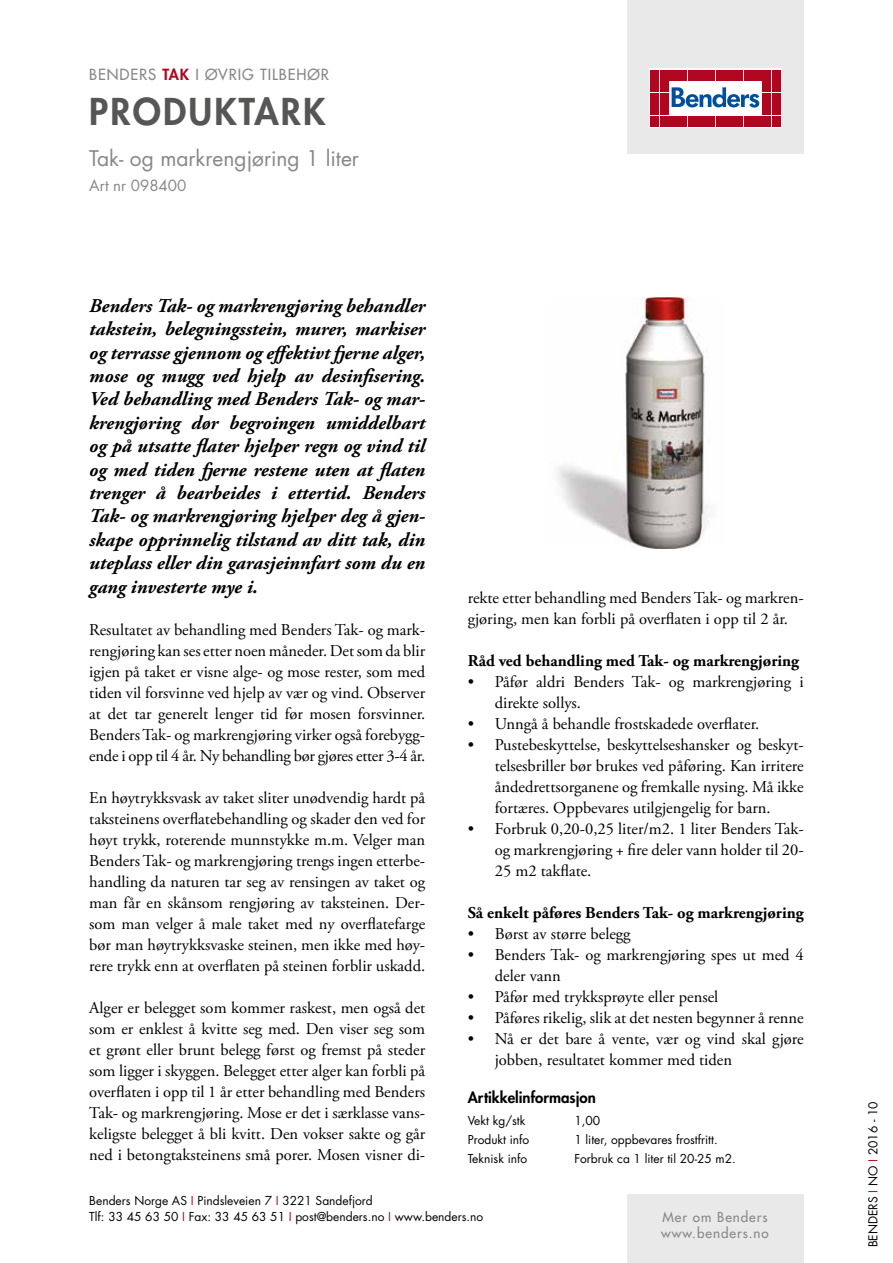
<style>
.page{position:relative;width:893px;height:1263px;background:#fff}
.page>*{position:absolute;margin:0;border:0;box-sizing:border-box;transform-origin:0 0}
.t1{font:800 36px "Futura Std";letter-spacing:.06em;color:#565655}
.t2{font:21px "Futura Std";color:#868786}
.t3{font:italic 700 19.5px/23.4px "Adobe Garamond Pro";color:#000;text-align:justify}
.t4{font:16.5px/21px "Adobe Garamond Pro";color:#000;text-align:justify}
.t5{font:700 16.5px "Adobe Garamond Pro";color:#000}
.t6{font:500 15px "Futura Std";letter-spacing:.06em;color:#868786}
.t7{font:800 15px "Futura Std";color:#000}
.t8{font:15px "Futura Std";color:#868786}
.t9{font:500 13.5px/16.2px "Futura Std";letter-spacing:.07em;color:#87888a}
.t10{font:12px/16.5px "Futura Std";color:#000}
.s1{font-weight:800;color:#ae071f}
.s2{color:#ae071f}
</style>
<div class="page">
<div style="left:627px;top:0;width:177px;height:153px;background:#e9e9e9"></div>
<svg style="left:649px;top:69px;width:132px;height:59px;background:#eac2c8"></svg>
<div style="left:651px;top:70px;width:8px;height:10px;background:#ae071f"></div>
<div style="left:660px;top:70px;width:8px;height:10px;background:#ae071f"></div>
<div style="left:651px;top:81px;width:8px;height:11px;background:#ae071f"></div>
<div style="left:660px;top:81px;width:8px;height:11px;background:#ae071f"></div>
<div style="left:651px;top:93px;width:8px;height:10px;background:#ae071f"></div>
<div style="left:660px;top:93px;width:8px;height:10px;background:#ae071f"></div>
<div style="left:651px;top:104px;width:8px;height:11px;background:#ae071f"></div>
<div style="left:660px;top:104px;width:8px;height:11px;background:#ae071f"></div>
<div style="left:651px;top:116px;width:8px;height:10px;background:#ae071f"></div>
<div style="left:660px;top:116px;width:8px;height:10px;background:#ae071f"></div>
<div style="left:669px;top:70px;width:8px;height:10px;background:#ae071f"></div>
<div style="left:679px;top:70px;width:8px;height:10px;background:#ae071f"></div>
<div style="left:688px;top:70px;width:8px;height:10px;background:#ae071f"></div>
<div style="left:697px;top:70px;width:9px;height:10px;background:#ae071f"></div>
<div style="left:707px;top:70px;width:8px;height:10px;background:#ae071f"></div>
<div style="left:716px;top:70px;width:8px;height:10px;background:#ae071f"></div>
<div style="left:725px;top:70px;width:9px;height:10px;background:#ae071f"></div>
<div style="left:735px;top:70px;width:8px;height:10px;background:#ae071f"></div>
<div style="left:744px;top:70px;width:8px;height:10px;background:#ae071f"></div>
<div style="left:753px;top:70px;width:9px;height:10px;background:#ae071f"></div>
<div style="left:669px;top:116px;width:8px;height:10px;background:#ae071f"></div>
<div style="left:679px;top:116px;width:8px;height:10px;background:#ae071f"></div>
<div style="left:688px;top:116px;width:8px;height:10px;background:#ae071f"></div>
<div style="left:697px;top:116px;width:9px;height:10px;background:#ae071f"></div>
<div style="left:707px;top:116px;width:8px;height:10px;background:#ae071f"></div>
<div style="left:716px;top:116px;width:8px;height:10px;background:#ae071f"></div>
<div style="left:725px;top:116px;width:9px;height:10px;background:#ae071f"></div>
<div style="left:735px;top:116px;width:8px;height:10px;background:#ae071f"></div>
<div style="left:744px;top:116px;width:8px;height:10px;background:#ae071f"></div>
<div style="left:753px;top:116px;width:9px;height:10px;background:#ae071f"></div>
<div style="left:763px;top:70px;width:8px;height:10px;background:#ae071f"></div>
<div style="left:772px;top:70px;width:8px;height:10px;background:#ae071f"></div>
<div style="left:763px;top:81px;width:8px;height:11px;background:#ae071f"></div>
<div style="left:772px;top:81px;width:8px;height:11px;background:#ae071f"></div>
<div style="left:763px;top:93px;width:8px;height:10px;background:#ae071f"></div>
<div style="left:772px;top:93px;width:8px;height:10px;background:#ae071f"></div>
<div style="left:763px;top:104px;width:8px;height:11px;background:#ae071f"></div>
<div style="left:772px;top:104px;width:8px;height:11px;background:#ae071f"></div>
<div style="left:763px;top:116px;width:8px;height:10px;background:#ae071f"></div>
<div style="left:772px;top:116px;width:8px;height:10px;background:#ae071f"></div>
<svg style="left:672px;top:87px;width:87px;height:21px;background:#8fb1d4"></svg>
<div style="left:627px;top:1195px;width:177px;height:68px;background:#e9e9ea"></div>
<img style="left:557px;top:298px;width:153px;height:251px">
<p class="t6" style="left:89px;top:65px;width:241px">BENDERS <span class="s1">TAK</span> I ØVRIG TILBEHØR</p>
<h1 class="t1" style="left:89px;top:89px;width:238px">PRODUKTARK</h1>
<p class="t2" style="left:89px;top:145px;width:271px">Tak- og markrengjøring 1 liter</p>
<p class="t8" style="left:89px;top:176px;width:99px">Art nr 098400</p>
<p class="t3" style="left:89px;top:294px;width:337px">Benders Tak- og markrengjøring behandler takstein, belegningsstein, murer, markiser og terrasse gjennom og effektivt fjerne alger, mose og mugg ved hjelp av desinfisering.<br>Ved behandling med Benders Tak- og mar&shy;krengjøring dør begroingen umiddelbart og på utsatte flater hjelper regn og vind til og med tiden fjerne restene uten at flaten trenger å bearbeides i ettertid. Benders Tak- og markrengjøring hjelper deg å gjen&shy;skape opprinnelig tilstand av ditt tak, din uteplass eller din garasjeinnfart som du en gang investerte mye i.</p>
<p class="t4" style="left:89px;top:619px;width:337px">Resultatet av behandling med Benders Tak- og mark&shy;rengjøring kan ses etter noen måneder. Det som da blir igjen på taket er visne alge- og mose rester, som med tiden vil forsvinne ved hjelp av vær og vind. Observer at det tar generelt lenger tid før mosen forsvinner.<br>Benders Tak- og markrengjøring virker også forebygg&shy;ende i opp til 4 år. Ny behandling bør gjøres etter 3-4 år.</p>
<p class="t4" style="left:89px;top:787px;width:337px">En høytrykksvask av taket sliter unødvendig hardt på taksteinens overflatebehandling og skader den ved for høyt trykk, roterende munnstykke m.m. Velger man Benders Tak- og markrengjøring trengs ingen etterbe&shy;handling da naturen tar seg av rensingen av taket og man får en skånsom rengjøring av taksteinen. Der&shy;som man velger å male taket med ny overflatefarge bør man høytrykksvaske steinen, men ikke med høy&shy;rere trykk enn at overflaten på steinen forblir uskadd.</p>
<p class="t4" style="left:89px;top:997px;width:337px">Alger er belegget som kommer raskest, men også det som er enklest å kvitte seg med. Den viser seg som et grønt eller brunt belegg først og fremst på steder som ligger i skyggen. Belegget etter alger kan forbli på overflaten i opp til 1 år etter behandling med Benders Tak- og markrengjøring. Mose er det i særklasse vans&shy;keligste belegget å bli kvitt. Den vokser sakte og går ned i betongtaksteinens små porer. Mosen visner di-</p>
<p class="t4" style="left:468px;top:588px;width:337px">rekte etter behandling med Benders Tak- og markren&shy;gjøring, men kan forbli på overflaten i opp til 2 år.</p>
<p class="t5" style="left:468px;top:651px;width:333px">Råd ved behandling med Tak- og markrengjøring</p>
<p class="t4" style="left:495px;top:672px;width:310px;text-indent:-27px">• Påfør aldri Benders Tak- og markrengjøring i direkte sollys.</p>
<p class="t4" style="left:468px;top:714px;width:293px">• Unngå å behandle frostskadede overflater.</p>
<p class="t4" style="left:495px;top:735px;width:310px;text-indent:-27px">• Pustebeskyttelse, beskyttelseshansker og beskyt&shy;telsesbriller bør brukes ved påføring. Kan irritere åndedrettsorganene og fremkalle nysing. Må ikke fortæres. Oppbevares utilgjengelig for barn.</p>
<p class="t4" style="left:495px;top:819px;width:310px;text-indent:-27px">• Forbruk 0,20-0,25 liter/m2. 1 liter Benders Tak&shy;og markrengjøring + fire deler vann holder til 20- 25 m2 takflate.</p>
<p class="t5" style="left:468px;top:903px;width:337px">Så enkelt påføres Benders Tak- og markrengjøring</p>
<p class="t4" style="left:468px;top:924px;width:164px">• Børst av større belegg</p>
<p class="t4" style="left:495px;top:945px;width:310px;text-indent:-27px">• Benders Tak- og markrengjøring spes ut med 4 deler vann</p>
<p class="t4" style="left:468px;top:987px;width:252px">• Påfør med trykksprøyte eller pensel</p>
<p class="t4" style="left:468px;top:1008px;width:337px">• Påføres rikelig, slik at det nesten begynner å renne</p>
<p class="t4" style="left:495px;top:1029px;width:310px;text-indent:-27px">• Nå er det bare å vente, vær og vind skal gjøre jobben, resultatet kommer med tiden</p>
<p class="t7" style="left:468px;top:1088px;width:130px">Artikkelinformasjon</p>
<p class="t10" style="left:468px;top:1112px;width:59px">Vekt kg/stk</p>
<p class="t10" style="left:574px;top:1112px;width:27px">1,00</p>
<p class="t10" style="left:468px;top:1132px;width:63px">Produkt info</p>
<p class="t10" style="left:574px;top:1132px;width:145px">1 liter, oppbevares frostfritt.</p>
<p class="t10" style="left:468px;top:1151px;width:61px">Teknisk info</p>
<p class="t10" style="left:574px;top:1151px;width:163px">Forbruk ca 1 liter til 20-25 m2.</p>
<p class="t10" style="left:89px;top:1192px;width:396px">Benders Norge AS <span class="s2">I</span> Pindsleveien 7 <span class="s2">I</span> 3221 Sandefjord<br>Tlf: 33 45 63 50 <span class="s2">I</span> Fax: 33 45 63 51 <span class="s2">I</span> post@benders.no <span class="s2">I</span> www.benders.no</p>
<p class="t9" style="left:661px;top:1209px;width:109px">Mer om Benders www.benders.no</p>
<p class="t10" style="left:865px;top:1247px;width:148px;rotate:-90deg">BENDERS <span class="s2">I</span> NO <span class="s2">I</span> 2016 - 10</p>
</div>
